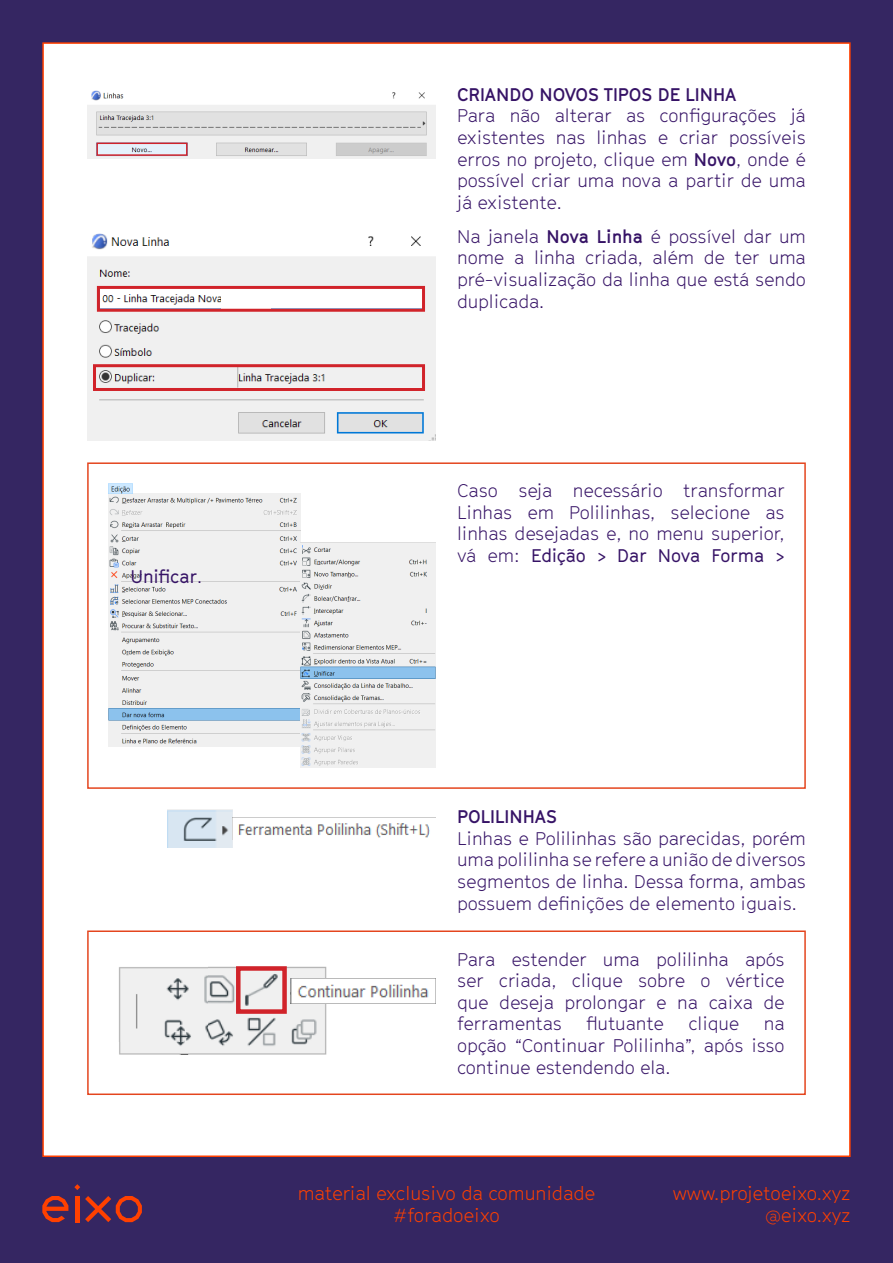
<style>
.page{position:relative;width:893px;height:1263px;background:#fff}
.page>*{position:absolute;margin:0;border:0;box-sizing:border-box;transform-origin:0 0}
.t1{font:300 18.6px/22.4px "GT Cinetype";color:#ff4000;text-align:right}
.t2{font:300 18px/21.6px "GT Cinetype";color:#361366;text-align:justify}
.t3{font:700 18px "GT Cinetype";color:#361366}
.t4{font:18px "GT Cinetype";color:#361366}
.s1{font-weight:300}
.s2{font-weight:700}
.s3{font-weight:400}
</style>
<div class="page">
<div style="left:0;top:0;width:42px;height:1263px;background:#352662"></div>
<div style="left:851px;top:0;width:42px;height:1263px;background:#352662"></div>
<div style="left:31px;top:0;width:862px;height:42px;background:#352662"></div>
<div style="left:31px;top:1157px;width:862px;height:106px;background:#352662"></div>
<div style="left:87px;top:462px;width:719px;height:327px;border:2px solid #e4451e"></div>
<div style="left:87px;top:930px;width:719px;height:165px;border:2px solid #e4451e"></div>
<img style="left:87px;top:90px;width:349px;height:69px">
<img style="left:87px;top:233px;width:349px;height:208px">
<img style="left:108px;top:493px;width:192px;height:253px">
<img style="left:108px;top:483px;width:25px;height:10px">
<img style="left:300px;top:543px;width:136px;height:224px">
<img style="left:168px;top:810px;width:65px;height:38px">
<img style="left:238px;top:823px;width:192px;height:15px">
<img style="left:222px;top:290px;width:49px;height:18px">
<div style="left:96px;top:143px;width:92px;height:13px;border:2px solid #d1232a"></div>
<div style="left:93px;top:364px;width:332px;height:27px;border:3px solid #d1232a"></div>
<div style="left:97px;top:286px;width:328px;height:26px;border:3px solid #d1232a"></div>
<img style="left:119px;top:966px;width:222px;height:88px">
<img style="left:291px;top:979px;width:145px;height:25px">
<img style="left:119px;top:966px;width:88px;height:75px">
<div style="left:236px;top:966px;width:51px;height:48px;border:4px solid #d1232a"></div>
<svg style="left:42px;top:1196px;width:26px;height:26px"></svg>
<svg style="left:74px;top:1184px;width:6px;height:6px"></svg>
<hr style="left:75px;top:1196px;width:4px;height:26px;background:#ff4000">
<svg style="left:85px;top:1196px;width:57px;height:26px"></svg>
<p class="t4" style="left:130px;top:566px;width:73px">Unifcar<span class="s1">.</span></p>
<p class="t3" style="left:457px;top:83px;width:281px">CRIANDO NOVOS TIPOS DE LINHA</p>
<p class="t2" style="left:457px;top:105px;width:350px">Para não alterar as confgurações já existentes nas linhas e criar possíveis erros no projeto, clique em <span class="s2">Novo</span>, onde é possível criar uma nova a partir de uma já existente.</p>
<p class="t2" style="left:457px;top:225px;width:350px">Na janela <span class="s2">Nova Linha</span> é possível dar um nome a linha criada, além de ter uma pré-visualização da linha que está sendo duplicada.</p>
<p class="t2" style="left:457px;top:480px;width:329px">Caso seja necessário transformar Linhas em Polilinhas, selecione as linhas desejadas e, no menu superior, vá em: <span class="s3">Edição &gt; Dar Nova Forma &gt;</span></p>
<p class="t3" style="left:457px;top:806px;width:101px">POLILINHAS</p>
<p class="t2" style="left:457px;top:827px;width:350px">Linhas e Polilinhas são parecidas, porém uma polilinha se refere a união de diversos segmentos de linha. Dessa forma, ambas possuem defnições de elemento iguais.</p>
<p class="t2" style="left:457px;top:948px;width:329px">Para estender uma polilinha após ser criada, clique sobre o vértice que deseja prolongar e na caixa de ferramentas</p>
<p class="t2" style="left:586px;top:1013px;width:79px">futuante</p>
<p class="t2" style="left:688px;top:1013px;width:52px">clique</p>
<p class="t2" style="left:457px;top:1013px;width:329px;text-indent:307px">na opção “Continuar Polilinha”, após isso continue estendendo ela.</p>
<p class="t1" style="left:298px;top:1182px;width:299px;text-align:center">material exclusivo da comunidade #foradoeixo</p>
<p class="t1" style="left:673px;top:1182px;width:179px">www.projetoeixo.xyz @eixo.xyz</p>
</div>
